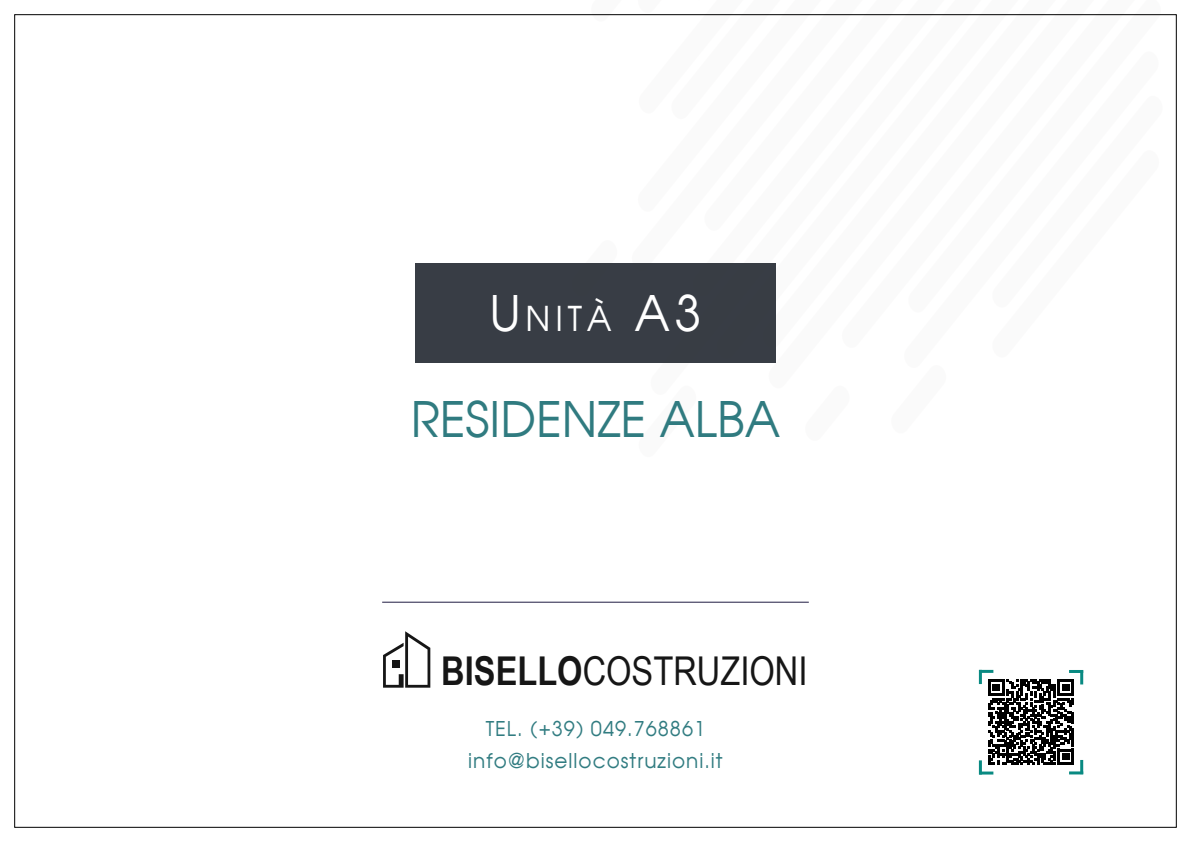
<style>
.page{position:relative;width:1191px;height:842px;background:#fff}
.page>*{position:absolute;margin:0;border:0;box-sizing:border-box;transform-origin:0 0}
.t1{font:48px "Trendex S Si";color:#307b80}
.t2{font:39.7px "Arial Narrow";color:#161616}
.t3{font:33.6px "Trendex S Si";color:#fff}
.t4{font:20px "Trendex S Si";letter-spacing:.05em;color:#317c81}
.s1{font-size:48px}
.s2{font-weight:700}
</style>
<div class="page">
<div style="left:415px;top:264px;width:360px;height:99px;background:#383d45"></div>
<hr style="left:382px;top:602px;width:427px;height:1px;background:#211d43">
<svg style="left:383px;top:631px;width:47px;height:57px"></svg>
<div style="left:392px;top:660px;width:7px;height:8px;background:#161616"></div>
<svg style="left:988px;top:679px;width:86px;height:86px"></svg>
<hr style="left:1080px;top:760px;width:3px;height:14px;background:#098a82">
<hr style="left:1069px;top:771px;width:14px;height:3px;background:#098a82">
<hr style="left:979px;top:771px;width:14px;height:3px;background:#098a82">
<hr style="left:979px;top:760px;width:3px;height:14px;background:#098a82">
<hr style="left:979px;top:670px;width:14px;height:3px;background:#098a82">
<hr style="left:979px;top:670px;width:3px;height:14px;background:#098a82">
<hr style="left:1080px;top:670px;width:3px;height:14px;background:#098a82">
<hr style="left:1069px;top:670px;width:14px;height:3px;background:#098a82">
<h3 class="t3" style="left:489px;top:298px;width:214px"><span class="s1">U</span>nità <span class="s1">A3</span></h3>
<h1 class="t1" style="left:411px;top:389px;width:371px">RESIDENZE ALBA</h1>
<h2 class="t2" style="left:441px;top:642px;width:368px"><span class="s2">BISELLO</span>COSTRUZIONI</h2>
<p class="t4" style="left:486px;top:716px;width:221px">TEL. (+39) 049.768861</p>
<p class="t4" style="left:468px;top:748px;width:256px">info@bisellocostruzioni.it</p>
</div>
